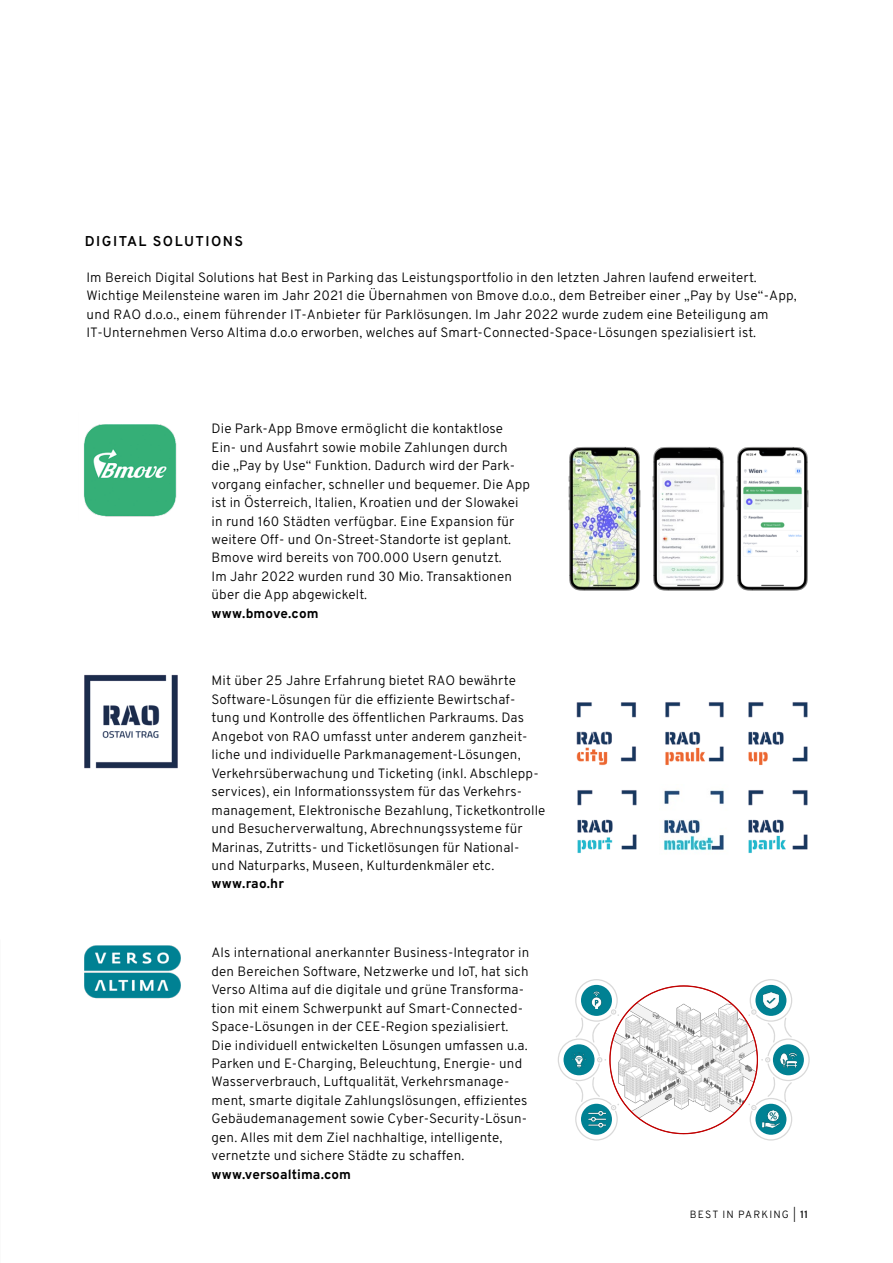
<style>
.page{position:relative;width:893px;height:1263px;background:#fff}
.page>*{position:absolute;margin:0;border:0;box-sizing:border-box;transform-origin:0 0}
.t1{font:600 14.25px "Overpass";letter-spacing:.1em;color:#000}
.t2{font:300 13.5px/18.5px "Overpass";letter-spacing:.01em;color:#000}
.t3{font:700 13.5px "Overpass";letter-spacing:.01em;color:#000}
.t4{font:300 10.5px "Overpass";letter-spacing:.11em;color:#000}
.s1{font-weight:500}
</style>
<div class="page">
<img style="left:84px;top:674px;width:94px;height:94px">
<img style="left:84px;top:945px;width:97px;height:54px">
<img style="left:665px;top:702px;width:59px;height:63px">
<img style="left:748px;top:702px;width:60px;height:63px">
<img style="left:576px;top:702px;width:60px;height:64px">
<img style="left:663px;top:790px;width:61px;height:61px">
<img style="left:577px;top:790px;width:60px;height:63px">
<img style="left:748px;top:790px;width:60px;height:63px">
<svg style="left:558px;top:979px;width:252px;height:161px"></svg>
<div style="left:581px;top:985px;width:31px;height:31px;background:#008193;border-radius:50%"></div>
<img style="left:591px;top:992px;width:11px;height:17px">
<div style="left:564px;top:1044px;width:30px;height:31px;background:#008193;border-radius:50%"></div>
<img style="left:572px;top:1052px;width:14px;height:15px">
<div style="left:581px;top:1104px;width:31px;height:31px;background:#008193;border-radius:50%"></div>
<img style="left:589px;top:1111px;width:17px;height:17px">
<div style="left:755px;top:985px;width:31px;height:31px;background:#008193;border-radius:50%"></div>
<img style="left:764px;top:992px;width:14px;height:17px">
<div style="left:773px;top:1044px;width:31px;height:31px;background:#008193;border-radius:50%"></div>
<img style="left:780px;top:1052px;width:17px;height:16px">
<div style="left:755px;top:1104px;width:31px;height:31px;background:#008193;border-radius:50%"></div>
<img style="left:763px;top:1111px;width:16px;height:17px">
<img style="left:84px;top:424px;width:93px;height:93px">
<img style="left:568px;top:447px;width:241px;height:144px">
<p class="t1" style="left:85px;top:229px;width:160px">DIGITAL SOLUTIONS</p>
<p class="t2" style="left:86px;top:267px;width:712px">Im Bereich Digital Solutions hat Best in Parking das Leistungsportfolio in den letzten Jahren laufend erweitert.<br>Wichtige Meilensteine waren im Jahr 2021 die Übernahmen von Bmove d.o.o., dem Betreiber einer „Pay by Use“-App, und RAO d.o.o., einem führender IT-Anbieter für Parklösungen. Im Jahr 2022 wurde zudem eine Beteiligung am IT-Unternehmen Verso Altima d.o.o erworben, welches auf Smart-Connected-Space-Lösungen spezialisiert ist.</p>
<p class="t2" style="left:212px;top:419px;width:320px">Die Park-App Bmove ermöglicht die kontaktlose Ein- und Ausfahrt sowie mobile Zahlungen durch<br>die ‚‚Pay by Use‘‘ Funktion. Dadurch wird der Park&shy;vorgang einfacher, schneller und bequemer. Die App ist in Österreich, Italien, Kroatien und der Slowakei in rund 160 Städten verfügbar. Eine Expansion für weitere Off- und On-Street-Standorte ist geplant.<br>Bmove wird bereits von 700.000 Usern genutzt.<br>Im Jahr 2022 wurden rund 30 Mio. Transaktionen über die App abgewickelt.</p>
<p class="t3" style="left:212px;top:602px;width:108px">www.bmove.com</p>
<p class="t2" style="left:212px;top:671px;width:335px">Mit über 25 Jahre Erfahrung bietet RAO bewährte Software-Lösungen für die effiziente Bewirtschaf&shy;tung und Kontrolle des öffentlichen Parkraums. Das Angebot von RAO umfasst unter anderem ganzheit&shy;liche und individuelle Parkmanagement-Lösungen, Verkehrsüberwachung und Ticketing (inkl. Abschlepp&shy;services), ein Informationssystem für das Verkehrs&shy;management, Elektronische Bezahlung, Ticketkontrolle und Besucherverwaltung, Abrechnungssysteme für Marinas, Zutritts- und Ticketlösungen für National&shy;und Naturparks, Museen, Kulturdenkmäler etc.</p>
<p class="t3" style="left:212px;top:873px;width:74px">www.rao.hr</p>
<p class="t2" style="left:212px;top:943px;width:319px">Als international anerkannter Business-Integrator in den Bereichen Software, Netzwerke und IoT, hat sich Verso Altima auf die digitale und grüne Transforma&shy;tion mit einem Schwerpunkt auf Smart-Connected-Space-Lösungen in der CEE-Region spezialisiert.<br>Die individuell entwickelten Lösungen umfassen u.a.<br>Parken und E-Charging, Beleuchtung, Energie- und Wasserverbrauch, Luftqualität, Verkehrsmanage&shy;ment, smarte digitale Zahlungslösungen, effizientes Gebäudemanagement sowie Cyber-Security-Lösun&shy;gen. Alles mit dem Ziel nachhaltige, intelligente, vernetzte und sichere Städte zu schaffen.</p>
<p class="t3" style="left:212px;top:1163px;width:141px">www.versoaltima.com</p>
<p class="t4" style="left:690px;top:1206px;width:120px">BEST IN PARKING | <span class="s1">11</span></p>
</div>
